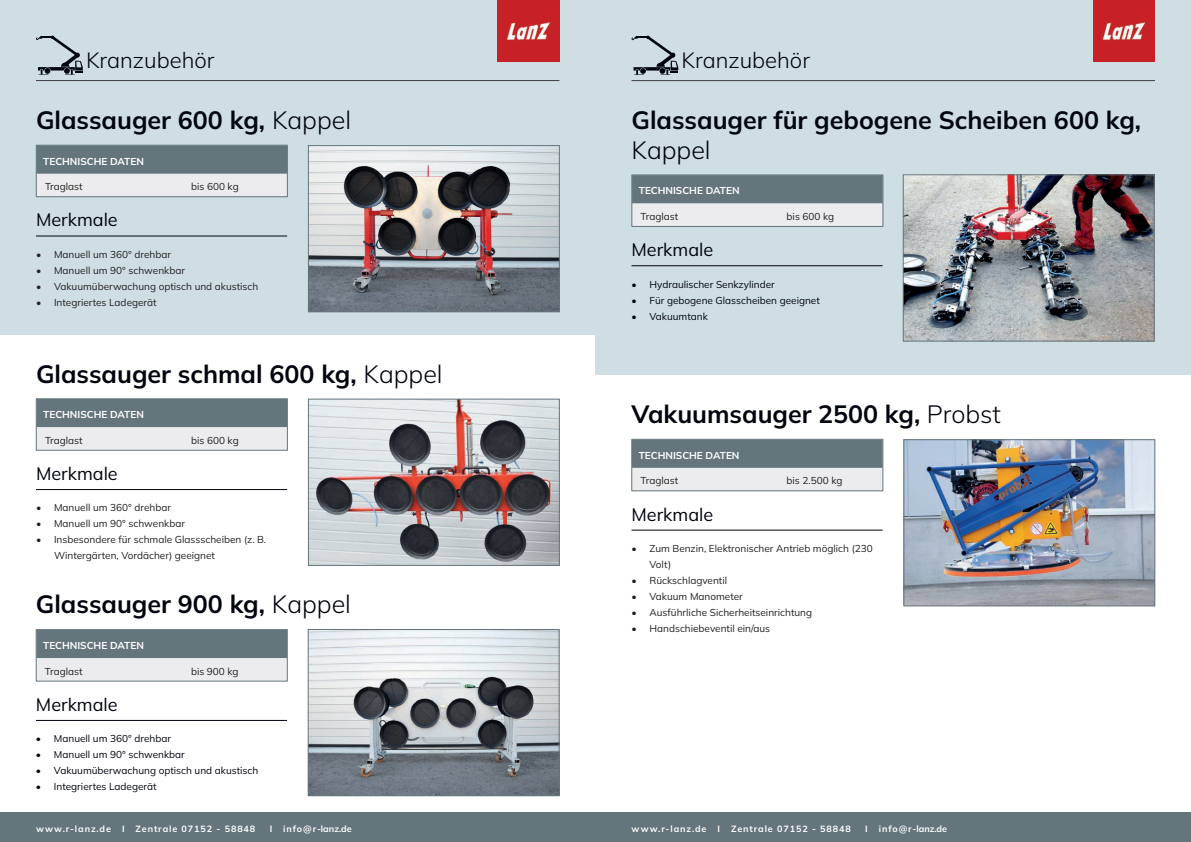
<style>
.page{position:relative;width:1191px;height:842px;background:#fff}
.page>*{position:absolute;margin:0;border:0;box-sizing:border-box;transform-origin:0 0}
.t1{font:700 25px "Mulish";color:#00040e}
.t2{font:300 25px "Mulish";color:#00040e}
.t3{font:300 22px "Mulish";color:#00040e}
.t4{font:18px "Mulish";color:#00040e}
.t5{font:10px/16px "Mulish";color:#231f20}
.t6{font:10px "Mulish";color:#00040e}
.t7{font:700 10px "Mulish";color:#fff}
.t8{font:700 9px "Mulish";letter-spacing:.1em;color:#fff}
.t9{font:700 9px "Mulish";color:#fff}
.s1{font-weight:300}
</style>
<div class="page">
<div style="left:0;top:0;width:595px;height:335px;background:#cedee3"></div>
<div style="left:595px;top:0;width:596px;height:375px;background:#cedee3"></div>
<hr style="left:631px;top:80px;width:524px;height:1px;background:#3e3e3f">
<hr style="left:36px;top:80px;width:523px;height:1px;background:#3e3e3f">
<img style="left:1093px;top:0;width:62px;height:62px">
<img style="left:498px;top:0;width:61px;height:62px">
<svg style="left:631px;top:36px;width:47px;height:39px"></svg>
<svg style="left:36px;top:36px;width:47px;height:39px"></svg>
<div style="left:0;top:813px;width:595px;height:29px;background:#64757b"></div>
<div style="left:595px;top:813px;width:596px;height:29px;background:#64757b"></div>
<img style="left:310px;top:631px;width:247px;height:163px">
<div style="left:308px;top:629px;width:251px;height:167px;border:1px solid #64757b"></div>
<img style="left:905px;top:177px;width:247px;height:162px">
<div style="left:903px;top:175px;width:251px;height:166px;border:1px solid #64757b"></div>
<img style="left:310px;top:401px;width:247px;height:162px">
<div style="left:308px;top:399px;width:251px;height:166px;border:1px solid #64757b"></div>
<img style="left:310px;top:147px;width:247px;height:163px">
<div style="left:308px;top:145px;width:251px;height:167px;border:1px solid #64757b"></div>
<svg style="left:38px;top:147px;width:248px;height:48px;background:#a0a9ae"></svg>
<div style="left:36px;top:145px;width:252px;height:52px;border:1px solid #64757b"></div>
<svg style="left:38px;top:400px;width:248px;height:48px;background:#9fa8ad"></svg>
<div style="left:36px;top:398px;width:252px;height:52px;border:1px solid #64757b"></div>
<svg style="left:38px;top:631px;width:247px;height:48px;background:#9fa8ad"></svg>
<div style="left:36px;top:629px;width:251px;height:52px;border:1px solid #64757b"></div>
<svg style="left:633px;top:177px;width:248px;height:48px;background:#a1aaae"></svg>
<div style="left:631px;top:175px;width:252px;height:52px;border:1px solid #64757b"></div>
<hr style="left:36px;top:235px;width:251px;height:1px;background:#00040e">
<hr style="left:36px;top:720px;width:251px;height:1px;background:#00040e">
<hr style="left:631px;top:265px;width:251px;height:1px;background:#00040e">
<hr style="left:36px;top:489px;width:251px;height:1px;background:#00040e">
<img style="left:905px;top:442px;width:248px;height:162px">
<div style="left:903px;top:440px;width:252px;height:166px;border:1px solid #64757b"></div>
<svg style="left:633px;top:441px;width:248px;height:48px;background:#9fa9ad"></svg>
<div style="left:631px;top:439px;width:252px;height:52px;border:1px solid #64757b"></div>
<hr style="left:631px;top:530px;width:251px;height:1px;background:#00040e">
<h2 class="t3" style="left:86px;top:45px;width:130px">Kranzubehör</h2>
<h2 class="t3" style="left:681px;top:45px;width:130px">Kranzubehör</h2>
<h1 class="t1" style="left:36px;top:103px;width:316px">Glassauger 600 kg, <span class="s1">Kappel</span></h1>
<p class="t7" style="left:43px;top:154px;width:102px">TECHNISCHE DATEN</p>
<p class="t5" style="left:45px;top:178px;width:39px">Traglast</p>
<p class="t5" style="left:191px;top:178px;width:49px">bis 600 kg</p>
<h3 class="t4" style="left:36px;top:208px;width:83px">Merkmale</h3>
<p class="t5" style="left:36px;top:246px;width:137px">• Manuell um 360° drehbar</p>
<p class="t5" style="left:36px;top:262px;width:150px">• Manuell um 90° schwenkbar</p>
<p class="t5" style="left:36px;top:278px;width:224px">• Vakuumüberwachung optisch und akustisch</p>
<p class="t5" style="left:36px;top:294px;width:122px">• Integriertes Ladegerät</p>
<h1 class="t1" style="left:36px;top:357px;width:408px">Glassauger schmal 600 kg, <span class="s1">Kappel</span></h1>
<p class="t7" style="left:43px;top:408px;width:102px">TECHNISCHE DATEN</p>
<p class="t5" style="left:45px;top:432px;width:39px">Traglast</p>
<p class="t5" style="left:191px;top:432px;width:49px">bis 600 kg</p>
<h3 class="t4" style="left:36px;top:461px;width:83px">Merkmale</h3>
<p class="t5" style="left:36px;top:500px;width:137px">• Manuell um 360° drehbar</p>
<p class="t5" style="left:36px;top:516px;width:150px">• Manuell um 90° schwenkbar</p>
<p class="t5" style="left:54px;top:532px;width:214px;text-indent:-18px">• Insbesondere für schmale Glassscheiben (z. B.<br>Wintergärten, Vordächer) geeignet</p>
<h1 class="t1" style="left:36px;top:587px;width:316px">Glassauger 900 kg, <span class="s1">Kappel</span></h1>
<p class="t7" style="left:43px;top:639px;width:102px">TECHNISCHE DATEN</p>
<p class="t5" style="left:45px;top:663px;width:39px">Traglast</p>
<p class="t5" style="left:191px;top:663px;width:49px">bis 900 kg</p>
<h3 class="t4" style="left:36px;top:692px;width:83px">Merkmale</h3>
<p class="t6" style="left:36px;top:732px;width:137px">• Manuell um 360° drehbar</p>
<p class="t6" style="left:36px;top:748px;width:150px">• Manuell um 90° schwenkbar</p>
<p class="t6" style="left:36px;top:764px;width:224px">• Vakuumüberwachung optisch und akustisch</p>
<p class="t6" style="left:36px;top:780px;width:122px">• Integriertes Ladegerät</p>
<h1 class="t1" style="left:631px;top:103px;width:511px">Glassauger für gebogene Scheiben 600 kg,</h1>
<h1 class="t2" style="left:631px;top:133px;width:81px">Kappel</h1>
<p class="t7" style="left:639px;top:184px;width:102px">TECHNISCHE DATEN</p>
<p class="t5" style="left:640px;top:208px;width:39px">Traglast</p>
<p class="t5" style="left:786px;top:208px;width:49px">bis 600 kg</p>
<h3 class="t4" style="left:631px;top:237px;width:83px">Merkmale</h3>
<p class="t6" style="left:631px;top:277px;width:145px">• Hydraulischer Senkzylinder</p>
<p class="t6" style="left:631px;top:293px;width:190px">• Für gebogene Glasscheiben geeignet</p>
<p class="t6" style="left:631px;top:309px;width:78px">• Vakuumtank</p>
<h1 class="t1" style="left:631px;top:397px;width:371px">Vakuumsauger 2500 kg, <span class="s1">Probst</span></h1>
<p class="t7" style="left:639px;top:448px;width:102px">TECHNISCHE DATEN</p>
<p class="t5" style="left:640px;top:472px;width:39px">Traglast</p>
<p class="t5" style="left:786px;top:472px;width:57px">bis 2.500 kg</p>
<h3 class="t4" style="left:631px;top:502px;width:83px">Merkmale</h3>
<p class="t5" style="left:649px;top:540px;width:225px;text-indent:-18px">• Zum Benzin, Elektronischer Antrieb möglich (230<br>Volt)</p>
<p class="t5" style="left:631px;top:572px;width:97px">• Rückschlagventil</p>
<p class="t5" style="left:631px;top:588px;width:113px">• Vakuum Manometer</p>
<p class="t5" style="left:631px;top:604px;width:182px">• Ausführliche Sicherheitseinrichtung</p>
<p class="t5" style="left:631px;top:620px;width:140px">• Handschiebeventil ein/aus</p>
<p class="t8" style="left:36px;top:823px;width:221px">www.r-lanz.de I Zentrale 07152 - 58848</p>
<p class="t9" style="left:270px;top:823px;width:83px">I info@r-lanz.de</p>
<p class="t8" style="left:631px;top:823px;width:221px">www.r-lanz.de I Zentrale 07152 - 58848</p>
<p class="t9" style="left:865px;top:823px;width:83px">I info@r-lanz.de</p>
</div>
